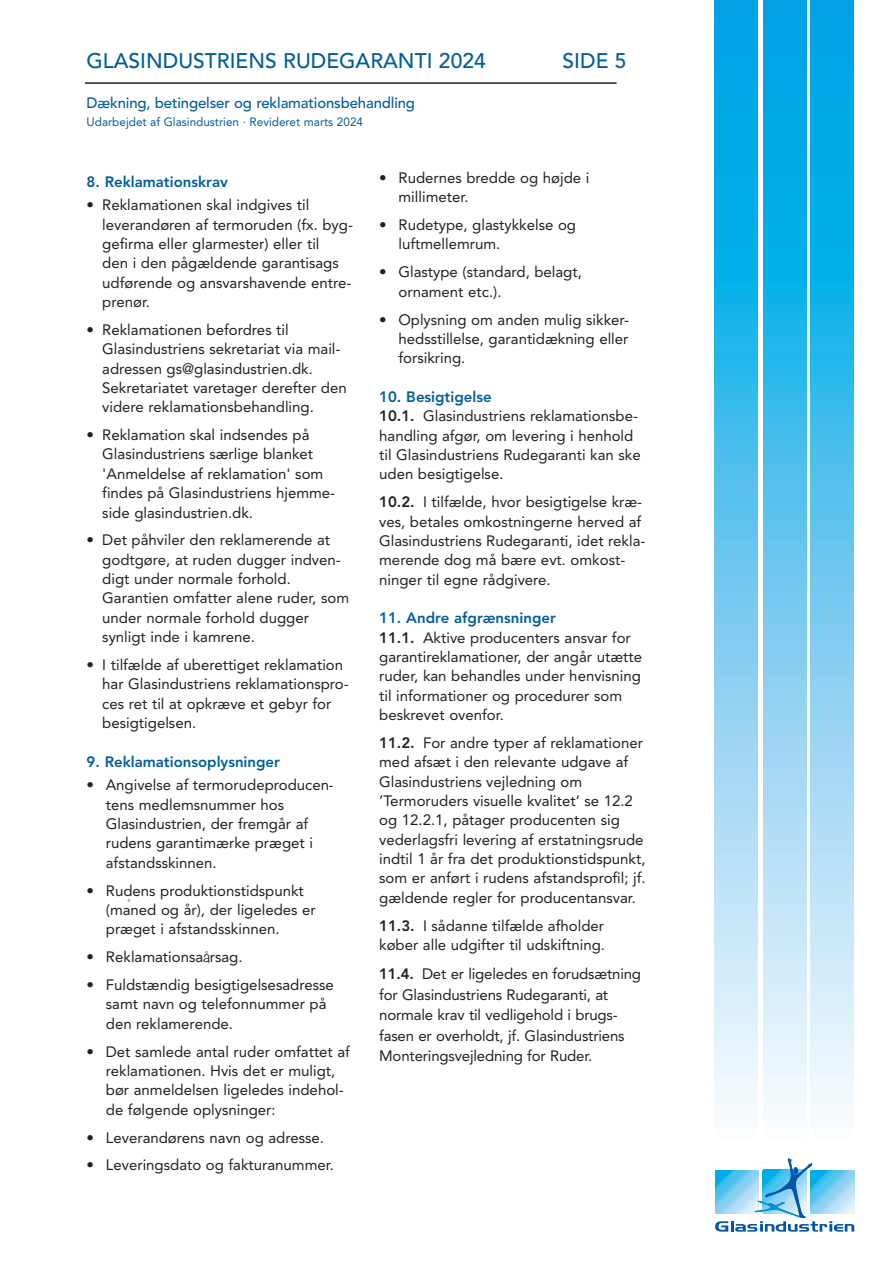
<style>
.page{position:relative;width:893px;height:1263px;background:#fff}
.page>*{position:absolute;margin:0;border:0;box-sizing:border-box;transform-origin:0 0}
.t1{font:500 21px "Avenir";color:#005d9c}
.t2{font:15px/19.4px "Avenir";color:#231f20}
.t3{font:500 15px "Avenir";letter-spacing:-.01em;color:#005d9c}
.t4{font:800 15px "Avenir";color:#005d9c}
.t5{font:12px "Avenir";color:#005d9c}
.s1{font-weight:800}
.s2{font-family:"Noteworthy";font-weight:300}
.s3{font-weight:800;color:#005d9c}
</style>
<div class="page">
<svg style="left:715px;top:0;width:43px;height:1109px;background:#67c8ef"></svg>
<svg style="left:763px;top:0;width:43px;height:1109px;background:#67c8ef"></svg>
<svg style="left:811px;top:0;width:43px;height:1109px;background:#67c8ef"></svg>
<svg style="left:715px;top:1158px;width:139px;height:73px"></svg>
<hr style="left:85px;top:82px;width:532px;height:2px;background:#231f20">
<h1 class="t1" style="left:87px;top:52px;width:401px">GLASINDUSTRIENS RUDEGARANTI 2024</h1>
<h1 class="t1" style="left:563px;top:52px;width:66px">SIDE 5</h1>
<p class="t3" style="left:87px;top:96px;width:330px">Dækning, betingelser og reklamationsbehandling</p>
<p class="t5" style="left:87px;top:117px;width:278px">Udarbejdet af Glasindustrien · Revideret marts 2024</p>
<p class="t4" style="left:87px;top:175px;width:143px">8. Reklamationskrav</p>
<p class="t2" style="left:102px;top:197px;width:252px;text-indent:-16px"><span class="s1">•</span> Reklamationen skal indgives til leverandøren af termoruden (fx. byg&shy;gefirma eller glarmester) eller til<br>den i den pågældende garantisags udførende og ansvarshavende entre&shy;prenør.</p>
<p class="t2" style="left:102px;top:321px;width:246px;text-indent:-16px"><span class="s1">•</span> Reklamationen befordres til Glasindustriens sekretariat via mail&shy;adressen gs@glasindustrien.dk.<br>Sekretariatet varetager derefter den videre reklamationsbehandling.</p>
<p class="t2" style="left:102px;top:426px;width:234px;text-indent:-16px"><span class="s1">•</span> Reklamation skal indsendes på<br>Glasindustriens særlige blanket 'Anmeldelse af reklamation' som findes på Glasindustriens hjemme&shy;side glasindustrien.dk.</p>
<p class="t2" style="left:102px;top:532px;width:248px;text-indent:-16px"><span class="s1">•</span> Det påhviler den reklamerende at godtgøre, at ruden dugger indven&shy;digt under normale forhold.<br>Garantien omfatter alene ruder, som under normale forhold dugger synligt inde i kamrene.</p>
<p class="t2" style="left:102px;top:656px;width:248px;text-indent:-16px"><span class="s1">•</span> I tilfælde af uberettiget reklamation har Glasindustriens reklamationspro&shy;ces ret til at opkræve et gebyr for besigtigelsen.</p>
<p class="t4" style="left:87px;top:755px;width:195px">9. Reklamationsoplysninger</p>
<p class="t2" style="left:106px;top:777px;width:229px;text-indent:-19px">• Angivelse af termorudeproducen&shy;tens medlemsnummer hos<br>Glasindustrien, der fremgår af rudens garantimærke præget i afstandsskinnen.</p>
<p class="t2" style="left:106px;top:882px;width:211px;text-indent:-19px">• Rudens produktionstidspunkt (ma<span class="s2">̊</span>ned og år), der ligeledes er præget i afstandsskinnen.</p>
<p class="t2" style="left:87px;top:948px;width:158px">• Reklamationsa<span class="s2">å</span>rsag.</p>
<p class="t2" style="left:106px;top:976px;width:229px;text-indent:-19px">• Fuldstændig besigtigelsesadresse samt navn og telefonnummer på den reklamerende.</p>
<p class="t2" style="left:106px;top:1043px;width:246px;text-indent:-19px">• Det samlede antal ruder omfattet af reklamationen. Hvis det er muligt, bør anmeldelsen ligeledes indehol&shy;de følgende oplysninger:</p>
<p class="t2" style="left:87px;top:1129px;width:239px">• Leverandørens navn og adresse.</p>
<p class="t2" style="left:87px;top:1157px;width:249px">• Leveringsdato og fakturanummer.</p>
<p class="t2" style="left:398px;top:169px;width:192px;text-indent:-19px">• Rudernes bredde og højde i millimeter.</p>
<p class="t2" style="left:398px;top:216px;width:179px;text-indent:-19px">• Rudetype, glastykkelse og luftmellemrum.</p>
<p class="t2" style="left:398px;top:264px;width:185px;text-indent:-19px">• Glastype (standard, belagt, ornament etc.).</p>
<p class="t2" style="left:398px;top:311px;width:232px;text-align:justify;text-indent:-19px">• Oplysning om anden mulig sikker&shy;hedsstillelse, garantidækning eller forsikring.</p>
<p class="t2" style="left:379px;top:388px;width:263px"><span class="s3">10. Besigtigelse<br></span><span class="s1">10.1.</span> Glasindustriens reklamationsbe&shy;handling afgør, om levering i henhold til Glasindustriens Rudegaranti kan ske uden besigtigelse.</p>
<p class="t2" style="left:379px;top:494px;width:268px"><span class="s1">10.2.</span> I tilfælde, hvor besigtigelse kræ&shy;ves, betales omkostningerne herved af Glasindustriens Rudegaranti, idet rekla&shy;merende dog må bære evt. omkost&shy;ninger til egne rådgivere.</p>
<p class="t2" style="left:379px;top:610px;width:264px"><span class="s3">11. Andre afgrænsninger<br></span><span class="s1">11.1.</span> Aktive producenters ansvar for garantireklamationer, der angår utætte ruder, kan behandles under henvisning til informationer og procedurer som beskrevet ovenfor.</p>
<p class="t2" style="left:379px;top:734px;width:268px"><span class="s1">11.2.</span> For andre typer af reklamationer med afsæt i den relevante udgave af Glasindustriens vejledning om ’Termoruders visuelle kvalitet’ se 12.2 og 12.2.1, påtager producenten sig vederlagsfri levering af erstatningsrude indtil 1 år fra det produktionstidspunkt, som er anført i rudens afstandsprofil; jf. gældende regler for producentansvar.</p>
<p class="t2" style="left:379px;top:917px;width:227px"><span class="s1">11.3.</span> I sådanne tilfælde afholder køber alle udgifter til udskiftning.</p>
<p class="t2" style="left:379px;top:965px;width:263px;line-height:20.5px"><span class="s1">11.4.</span> Det er ligeledes en forudsætning for Glasindustriens Rudegaranti, at normale krav til vedligehold i brugs - fasen er overholdt, jf. Glasindustriens Monteringsvejledning for Ruder.</p>
</div>
